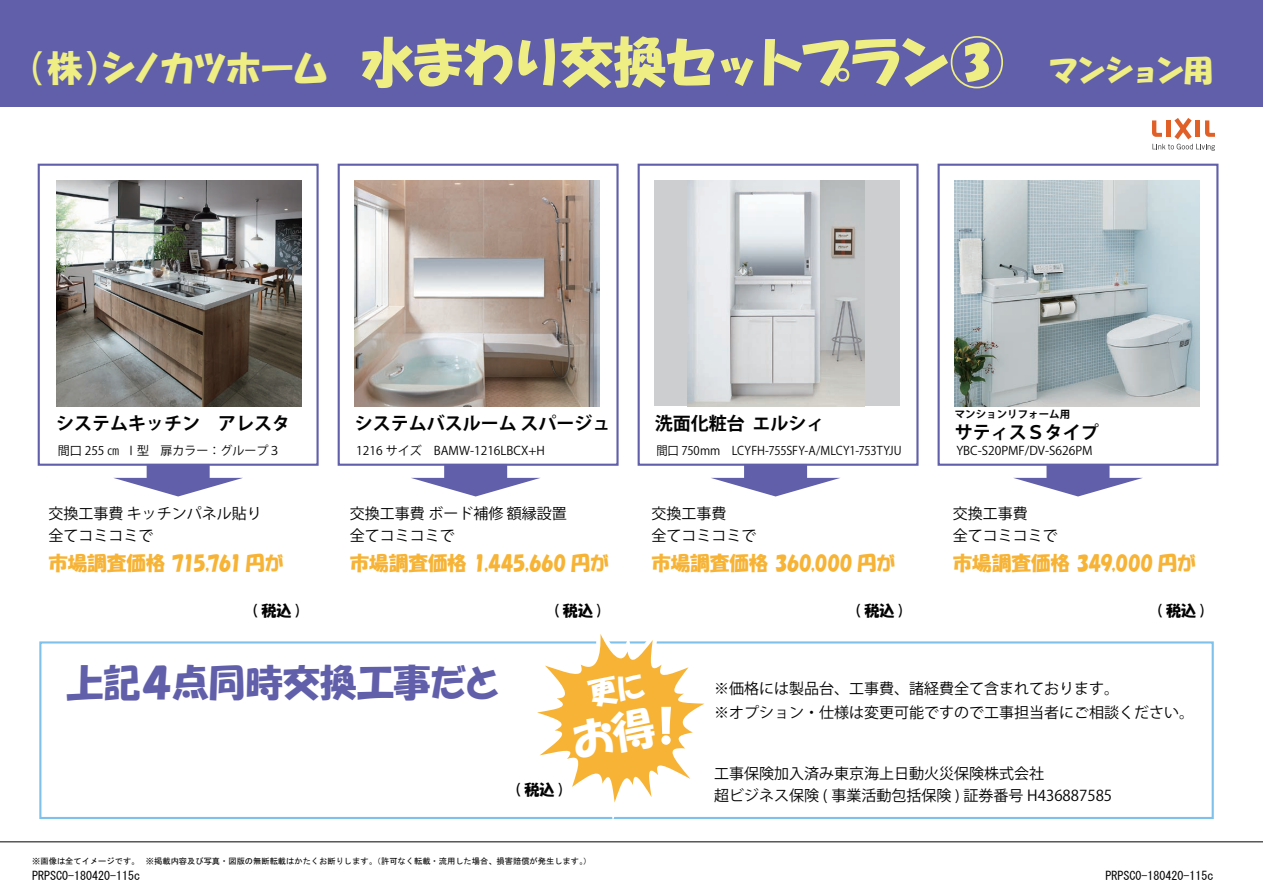
<style>
.page{position:relative;width:1263px;height:893px;background:#fff}
.page>*{position:absolute;margin:0;border:0;box-sizing:border-box;transform-origin:0 0}
.t1{font:54px "HGS Soei Kakupoptai";letter-spacing:-.08em;color:#eeee84}
.t2{font:37.5px "HGS Soei Kakupoptai";letter-spacing:-.02em;color:#615faa}
.t3{font:19.5px "HGS Soei Kakupoptai";letter-spacing:-.01em;color:#f6b335}
.t4{font:700 18px "Koz Go Pr 6 N";color:#030303}
.t5{font:15px/22.5px "Koz Go Pr 6 N";color:#030303}
.t6{font:15px "HGS Soei Kakupoptai";letter-spacing:.005em;color:#030303}
.t7{font:12px "Koz Go Pr 6 N";color:#030303}
.t8{font:12px "Koz Go Pr 6 N";color:#030303;scale:.94 1}
.t9{font:12px "MS Gothic";color:#030303}
.t10{font:700 10.5px "Koz Go Pr 6 N";color:#030303}
.t11{font:8.25px "MS Gothic";color:#030303}
.s1{font-size:36px}
.s2{font-size:30px}
</style>
<div class="page">
<hr style="left:0;top:841px;width:1263px;height:1px;background:#030303">
<div style="left:0;top:0;width:1263px;height:107px;background:#615faa"></div>
<svg style="left:113px;top:466px;width:130px;height:30px"></svg>
<div style="left:38px;top:164px;width:281px;height:302px;border:2px solid #615faa"></div>
<svg style="left:411px;top:466px;width:129px;height:30px"></svg>
<div style="left:338px;top:164px;width:281px;height:302px;border:2px solid #615faa"></div>
<svg style="left:711px;top:466px;width:129px;height:30px"></svg>
<div style="left:638px;top:164px;width:280px;height:302px;border:2px solid #615faa"></div>
<svg style="left:1013px;top:466px;width:130px;height:30px"></svg>
<div style="left:937px;top:164px;width:281px;height:302px;border:2px solid #615faa"></div>
<div style="left:39px;top:641px;width:1175px;height:178px;border:2px solid #7fc1ea"></div>
<img style="left:56px;top:180px;width:245px;height:226px">
<img style="left:355px;top:180px;width:245px;height:226px">
<div style="left:655px;top:180px;width:245px;height:226px;background:#ccced0"></div>
<img style="left:688px;top:180px;width:177px;height:226px">
<img style="left:955px;top:180px;width:244px;height:226px">
<svg style="left:1152px;top:118px;width:63px;height:33px"></svg>
<svg style="left:501px;top:641px;width:235px;height:178px"></svg>
<svg style="left:537px;top:634px;width:167px;height:168px"></svg>
<h1 class="t1" style="left:11px;top:35px;width:1204px"><span class="s1">（株）シノカツホーム</span> 水まわり交換セットプラン③ <span class="s2">マンション用</span></h1>
<p class="t4" style="left:56px;top:414px;width:236px">システムキッチン　アレスタ</p>
<p class="t7" style="left:58px;top:444px;width:224px">間口 255 ㎝ Ｉ型 扉カラー：グループ３</p>
<p class="t5" style="left:48px;top:502px;width:215px">交換工事費 キッチンパネル貼り全てコミコミで</p>
<h3 class="t3" style="left:48px;top:553px;width:237px">市場調査価格 715,761 円が</h3>
<p class="t6" style="left:252px;top:603px;width:49px">(税込)</p>
<p class="t4" style="left:355px;top:414px;width:257px">システムバスルーム スパージュ</p>
<p class="t7" style="left:356px;top:444px;width:190px">1216 サイズ　BAMW-1216LBCX+H</p>
<p class="t5" style="left:350px;top:502px;width:218px">交換工事費 ボード補修 額縁設置全てコミコミで</p>
<h3 class="t3" style="left:350px;top:553px;width:261px">市場調査価格 1,445,660 円が</h3>
<p class="t6" style="left:554px;top:603px;width:49px">(税込)</p>
<h2 class="t2" style="left:66px;top:663px;width:437px">上記４点同時交換工事だと</h2>
<p class="t6" style="left:515px;top:782px;width:49px">(税込)</p>
<p class="t11" style="left:32px;top:857px;width:561px">※画像は全てイメージです。 ※掲載内容及び写真・図版の無断転載はかたくお断りします。（許可なく転載・流用した場合、損害賠償が発生します。）</p>
<p class="t4" style="left:655px;top:414px;width:171px">洗面化粧台 エルシィ</p>
<p class="t8" style="left:656px;top:444px;width:262px">間口 750mm　LCYFH-755SFY-A/MLCY1-753TYJU</p>
<p class="t5" style="left:651px;top:502px;width:106px">交換工事費<br>全てコミコミで</p>
<h3 class="t3" style="left:651px;top:553px;width:246px">市場調査価格 360,000 円が</h3>
<p class="t6" style="left:855px;top:603px;width:49px">(税込)</p>
<p class="t10" style="left:955px;top:409px;width:117px">マンションリフォーム用</p>
<p class="t4" style="left:955px;top:423px;width:145px">サティスＳタイプ</p>
<p class="t7" style="left:956px;top:444px;width:138px">YBC-S20PMF/DV-S626PM</p>
<p class="t5" style="left:953px;top:502px;width:106px">交換工事費<br>全てコミコミで</p>
<h3 class="t3" style="left:953px;top:553px;width:245px">市場調査価格 349,000 円が</h3>
<p class="t6" style="left:1157px;top:603px;width:49px">(税込)</p>
<p class="t5" style="left:714px;top:677px;width:481px;line-height:24px">※価格には製品台、工事費、諸経費全て含まれております。<br>※オプション・仕様は変更可能ですので工事担当者にご相談ください。</p>
<p class="t5" style="left:714px;top:762px;width:399px">工事保険加入済み東京海上日動火災保険株式会社<br>超ビジネス保険 ( 事業活動包括保険 ) 証券番号 H436887585</p>
<p class="t9" style="left:32px;top:870px;width:109px">PRPSC0-180420-115c</p>
<p class="t9" style="left:1105px;top:870px;width:109px">PRPSC0-180420-115c</p>
</div>
